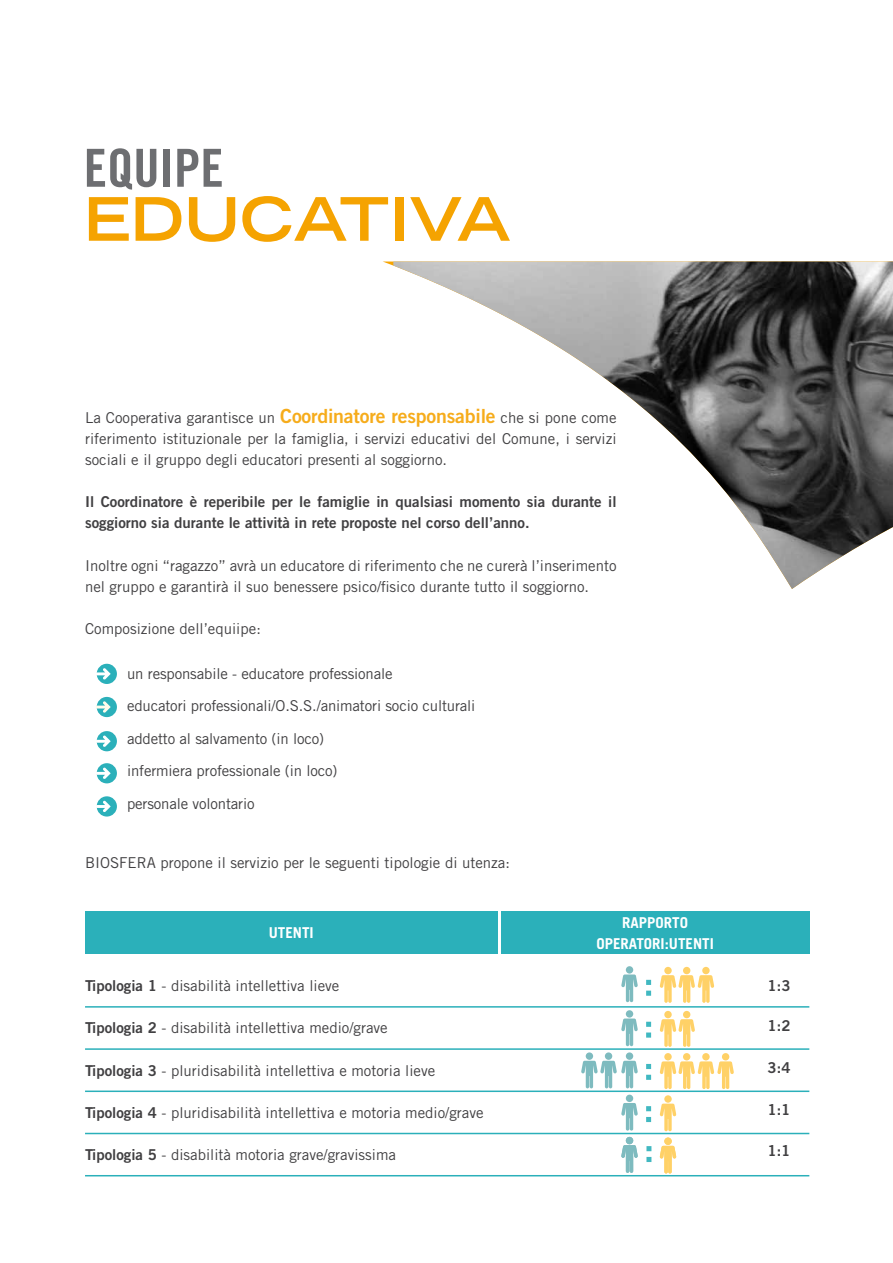
<style>
.page{position:relative;width:893px;height:1263px;background:#fff}
.page>*{position:absolute;margin:0;border:0;box-sizing:border-box;transform-origin:0 0}
.t1{font:700 expanded 60px "Trade Gothic LT Std";color:#f5a301}
.t2{font:52.5px "Trade Gothic LT Std Bd Cn 20";color:#6d6e71}
.t3{font:15px/32.5px "Trade Gothic LT Std";color:#414042}
.t4{font:15px/21px "Trade Gothic LT Std Bd 2";color:#414042}
.t5{font:700 15px/21px "Trade Gothic LT Std";color:#fff;text-align:center}
.s1{font-family:"Trade Gothic LT Std Bd 2";font-size:19.5px;color:#f6ac1b}
.s2{font-family:"Trade Gothic LT Std Bd 2"}
</style>
<div class="page">
<img style="left:393px;top:261px;width:500px;height:328px">
<svg style="left:646px;top:980px;width:5px;height:16px"></svg>
<svg style="left:646px;top:1022px;width:5px;height:16px"></svg>
<svg style="left:646px;top:1064px;width:5px;height:16px"></svg>
<svg style="left:646px;top:1106px;width:5px;height:16px"></svg>
<svg style="left:646px;top:1146px;width:5px;height:16px"></svg>
<svg style="left:660px;top:1095px;width:16px;height:36px"></svg>
<svg style="left:660px;top:1137px;width:16px;height:36px"></svg>
<svg style="left:660px;top:1011px;width:35px;height:36px"></svg>
<svg style="left:660px;top:967px;width:54px;height:36px"></svg>
<svg style="left:660px;top:1053px;width:74px;height:36px"></svg>
<svg style="left:621px;top:966px;width:17px;height:36px"></svg>
<svg style="left:621px;top:1095px;width:17px;height:35px"></svg>
<svg style="left:621px;top:1137px;width:17px;height:36px"></svg>
<svg style="left:581px;top:1052px;width:57px;height:36px"></svg>
<svg style="left:621px;top:1010px;width:17px;height:36px"></svg>
<div style="left:85px;top:911px;width:412px;height:43px;background:#2bb0ba"></div>
<div style="left:501px;top:911px;width:308px;height:43px;background:#2bb0ba"></div>
<hr style="left:85px;top:1006px;width:724px;height:1px;background:#2bb0ba">
<hr style="left:85px;top:1048px;width:724px;height:2px;background:#2bb0ba">
<hr style="left:85px;top:1090px;width:724px;height:2px;background:#2bb0ba">
<hr style="left:85px;top:1133px;width:724px;height:1px;background:#2bb0ba">
<hr style="left:85px;top:1175px;width:724px;height:1px;background:#2bb0ba">
<svg style="left:96px;top:664px;width:21px;height:20px"></svg>
<svg style="left:96px;top:697px;width:21px;height:20px"></svg>
<svg style="left:96px;top:731px;width:21px;height:20px"></svg>
<svg style="left:96px;top:763px;width:21px;height:20px"></svg>
<svg style="left:96px;top:796px;width:21px;height:21px"></svg>
<h2 class="t2" style="left:84px;top:136px;width:141px">EQUIPE</h2>
<h1 class="t1" style="left:84px;top:180px;width:428px">EDUCATIVA</h1>
<p class="t3" style="left:85px;top:407px;width:533px;line-height:21px;text-align:justify">La Cooperativa garantisce un <span class="s1">Coordinatore responsabile</span> che si pone come riferimento istituzionale per la famiglia, i servizi educativi del Comune, i servizi sociali e il gruppo degli educatori presenti al soggiorno.</p>
<p class="t4" style="left:85px;top:491px;width:533px">Il Coordinatore è reperibile per le famiglie in qualsiasi momento sia durante il soggiorno sia durante le attività in rete proposte nel corso dell’anno.</p>
<p class="t3" style="left:85px;top:554px;width:533px;line-height:21px">Inoltre ogni “ragazzo” avrà un educatore di riferimento che ne curerà l’inserimento nel gruppo e garantirà il suo benessere psico/fisico durante tutto il soggiorno.</p>
<p class="t3" style="left:85px;top:612px;width:177px">Composizione dell’equiipe:</p>
<p class="t3" style="left:127px;top:657px;width:350px">un responsabile - educatore professionale<br>educatori professionali/O.S.S./animatori socio culturali addetto al salvamento (in loco)<br>infermiera professionale (in loco)<br>personale volontario</p>
<p class="t3" style="left:85px;top:846px;width:426px">BIOSFERA propone il servizio per le seguenti tipologie di utenza:</p>
<p class="t5" style="left:269px;top:922px;width:46px">UTENTI</p>
<p class="t5" style="left:596px;top:912px;width:119px">RAPPORTO<br>OPERATORI:UTENTI</p>
<p class="t3" style="left:85px;top:969px;width:256px"><span class="s2">Tipologia 1</span> - disabilità intellettiva lieve</p>
<p class="t3" style="left:85px;top:1011px;width:304px"><span class="s2">Tipologia 2</span> - disabilità intellettiva medio/grave</p>
<p class="t3" style="left:85px;top:1054px;width:352px"><span class="s2">Tipologia 3</span> - pluridisabilità intellettiva e motoria lieve</p>
<p class="t3" style="left:85px;top:1096px;width:400px"><span class="s2">Tipologia 4</span> - pluridisabilità intellettiva e motoria medio/grave</p>
<p class="t3" style="left:85px;top:1138px;width:312px"><span class="s2">Tipologia 5</span> - disabilità motoria grave/gravissima</p>
<p class="t4" style="left:768px;top:975px;width:24px">1:3</p>
<p class="t4" style="left:768px;top:1015px;width:24px">1:2</p>
<p class="t4" style="left:768px;top:1057px;width:24px">3:4</p>
<p class="t4" style="left:767px;top:1099px;width:24px">1:1</p>
<p class="t4" style="left:767px;top:1139px;width:24px">1:1</p>
</div>
